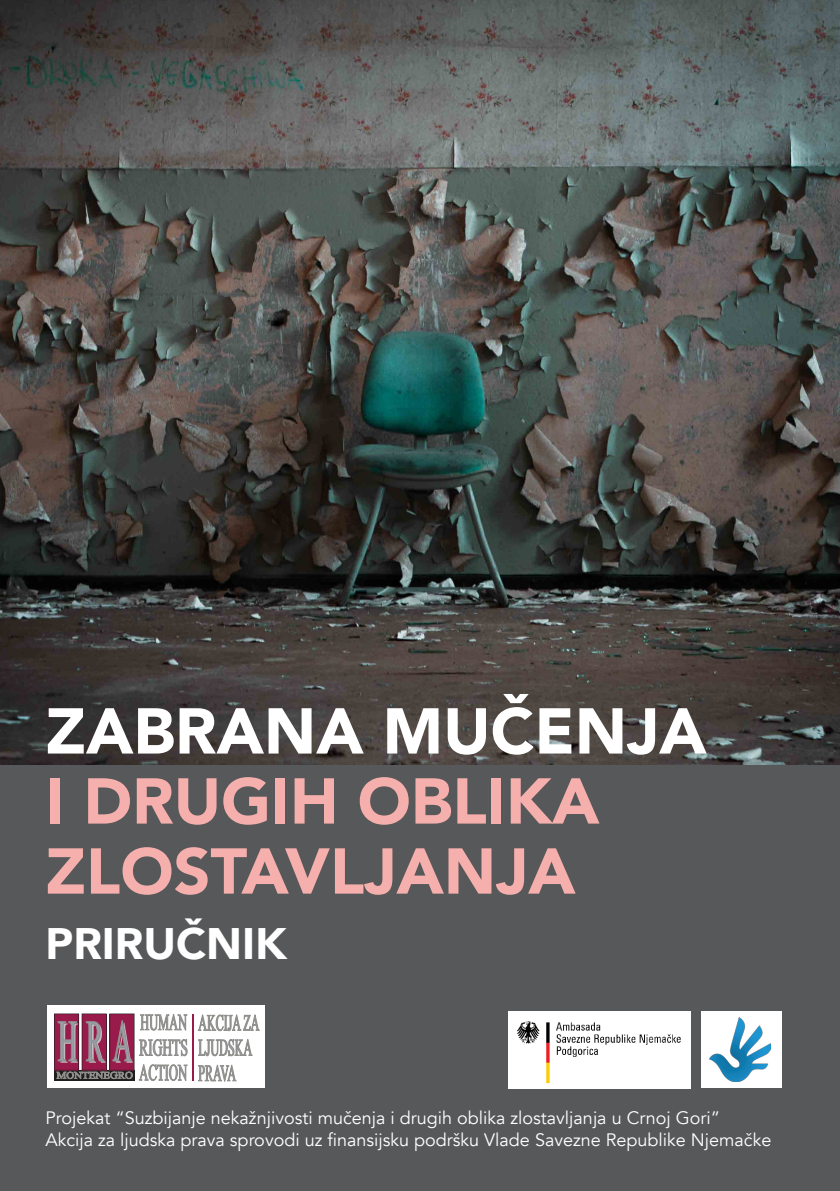
<style>
.page{position:relative;width:840px;height:1191px;background:#fff}
.page>*{position:absolute;margin:0;border:0;box-sizing:border-box;transform-origin:0 0}
.t1{font:900 64px/70px "Avenir";color:#f5afac}
.t2{font:900 44px "Avenir";color:#fff}
.t3{font:18px/21.6px "Avenir";color:#fff}
.s1{color:#fff}
</style>
<div class="page">
<img style="left:0;top:0;width:839px;height:765px">
<div style="left:0;top:765px;width:839px;height:426px;background:#57585a"></div>
<img style="left:508px;top:1012px;width:182px;height:76px">
<div style="left:47px;top:1005px;width:218px;height:83px;background:#fff"></div>
<div style="left:701px;top:1011px;width:80px;height:77px;background:#fff"></div>
<svg style="left:198px;top:1014px;width:61px;height:16px"></svg>
<svg style="left:198px;top:1039px;width:54px;height:17px"></svg>
<svg style="left:198px;top:1065px;width:38px;height:16px"></svg>
<hr style="left:192px;top:1014px;width:1px;height:67px;background:#981b49">
<svg style="left:54px;top:1013px;width:133px;height:67px"></svg>
<img style="left:709px;top:1017px;width:61px;height:64px">
<p class="t1" style="left:46px;top:694px;width:662px"><span class="s1">ZABRANA MUČENJA<br></span>I DRUGIH OBLIKA<br>ZLOSTAVLJANJA</p>
<p class="t2" style="left:46px;top:906px;width:243px">PRIRUČNIK</p>
<p class="t3" style="left:45px;top:1107px;width:727px">Projekat “Suzbijanje nekažnjivosti mučenja i drugih oblika zlostavljanja u Crnoj Gori”<br>Akcija za ljudska prava sprovodi uz finansijsku podršku Vlade Savezne Republike Njemačke</p>
</div>
